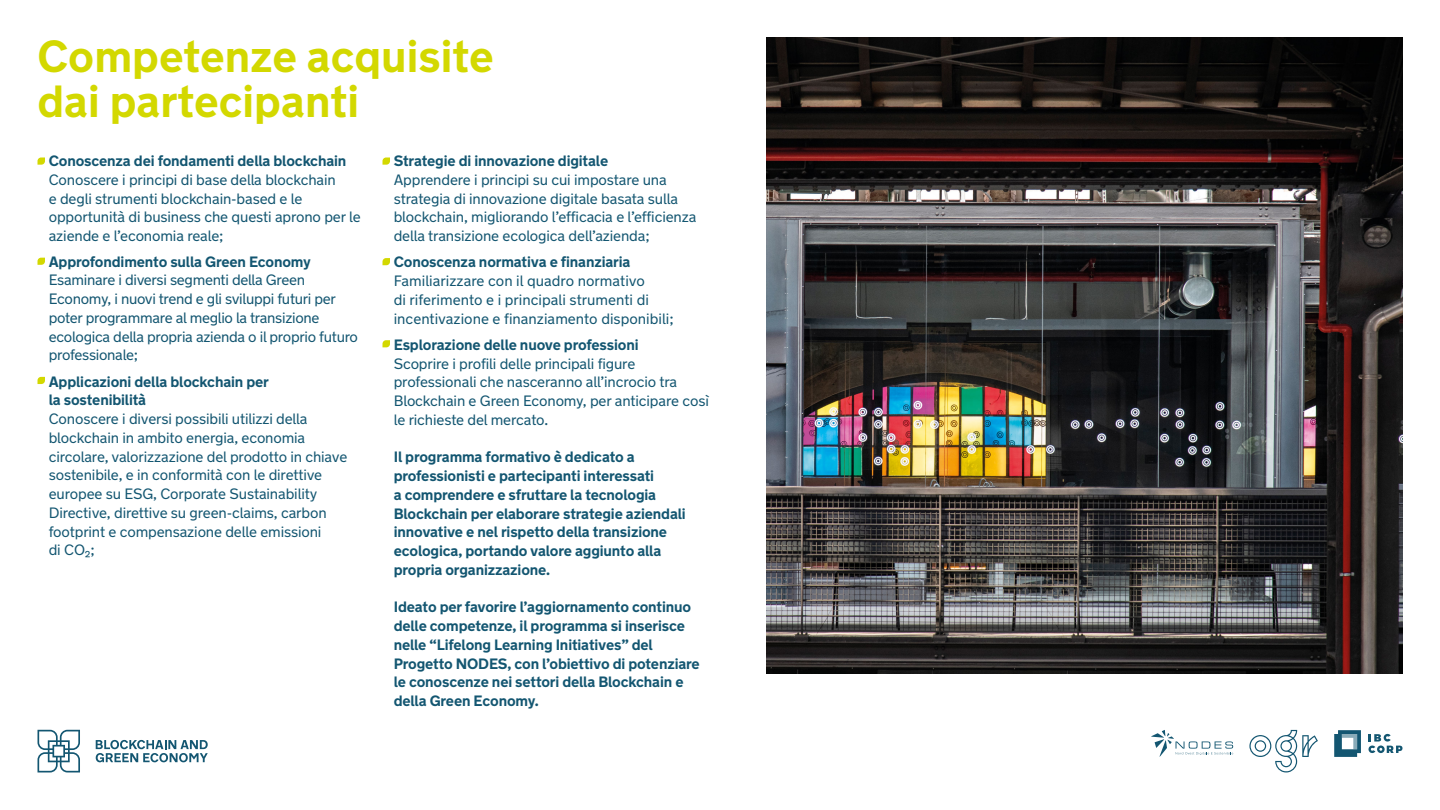
<style>
.page{position:relative;width:1440px;height:810px;background:#fff}
.page>*{position:absolute;margin:0;border:0;box-sizing:border-box;transform-origin:0 0}
.t1{font:700 45px/45px "New Transport";color:#d3d800}
.t2{font:15px/18.8px "New Transport";letter-spacing:-.01em;color:#135671}
.t3{font:700 15px/18.8px "New Transport";letter-spacing:-.01em;color:#135671}
</style>
<div class="page">
<svg style="left:38px;top:158px;width:7px;height:7px"></svg>
<svg style="left:38px;top:258px;width:7px;height:7px"></svg>
<svg style="left:38px;top:377px;width:7px;height:7px"></svg>
<svg style="left:383px;top:158px;width:7px;height:7px"></svg>
<svg style="left:383px;top:258px;width:7px;height:7px"></svg>
<svg style="left:383px;top:340px;width:7px;height:7px"></svg>
<svg style="left:1249px;top:730px;width:69px;height:43px"></svg>
<svg style="left:1151px;top:730px;width:82px;height:27px"></svg>
<svg style="left:38px;top:730px;width:42px;height:42px"></svg>
<svg style="left:96px;top:740px;width:112px;height:22px"></svg>
<svg style="left:1368px;top:733px;width:34px;height:21px"></svg>
<svg style="left:1334px;top:730px;width:27px;height:27px"></svg>
<img style="left:766px;top:38px;width:637px;height:635px">
<h1 class="t1" style="left:38px;top:35px;width:458px">Competenze acquisite dai partecipanti</h1>
<p class="t3" style="left:49px;top:152px;width:299px">Conoscenza dei fondamenti della blockchain</p>
<p class="t2" style="left:49px;top:170px;width:314px">Conoscere i principi di base della blockchain<br>e degli strumenti blockchain-based e le opportunità di business che questi aprono per le aziende e l’economia reale;</p>
<p class="t3" style="left:49px;top:252px;width:264px">Approfondimento sulla Green Economy</p>
<p class="t2" style="left:49px;top:271px;width:311px">Esaminare i diversi segmenti della Green Economy, i nuovi trend e gli sviluppi futuri per poter programmare al meglio la transizione ecologica della propria azienda o il proprio futuro professionale;</p>
<p class="t3" style="left:49px;top:372px;width:222px">Applicazioni della blockchain per la sostenibilità</p>
<p class="t2" style="left:49px;top:410px;width:300px">Conoscere i diversi possibili utilizzi della blockchain in ambito energia, economia circolare, valorizzazione del prodotto in chiave sostenibile, e in conformità con le direttive europee su ESG, Corporate Sustainability Directive, direttive su green-claims, carbon footprint e compensazione delle emissioni<br>di CO₂;</p>
<p class="t3" style="left:394px;top:152px;width:216px">Strategie di innovazione digitale</p>
<p class="t2" style="left:394px;top:170px;width:304px">Apprendere i principi su cui impostare una strategia di innovazione digitale basata sulla blockchain, migliorando l’efficacia e l’efficienza della transizione ecologica dell’azienda;</p>
<p class="t3" style="left:394px;top:253px;width:238px">Conoscenza normativa e finanziaria</p>
<p class="t2" style="left:394px;top:272px;width:281px">Familiarizzare con il quadro normativo<br>di riferimento e i principali strumenti di incentivazione e finanziamento disponibili;</p>
<p class="t3" style="left:394px;top:335px;width:246px">Esplorazione delle nuove professioni</p>
<p class="t2" style="left:394px;top:354px;width:317px">Scoprire i profili delle principali figure professionali che nasceranno all’incrocio tra Blockchain e Green Economy, per anticipare così le richieste del mercato.</p>
<p class="t3" style="left:394px;top:448px;width:294px">Il programma formativo è dedicato a professionisti e partecipanti interessati<br>a comprendere e sfruttare la tecnologia Blockchain per elaborare strategie aziendali innovative e nel rispetto della transizione ecologica, portando valore aggiunto alla propria organizzazione.</p>
<p class="t3" style="left:394px;top:598px;width:308px">Ideato per favorire l’aggiornamento continuo delle competenze, il programma si inserisce nelle “Lifelong Learning Initiatives” del Progetto NODES, con l’obiettivo di potenziare le conoscenze nei settori della Blockchain e della Green Economy.</p>
</div>
